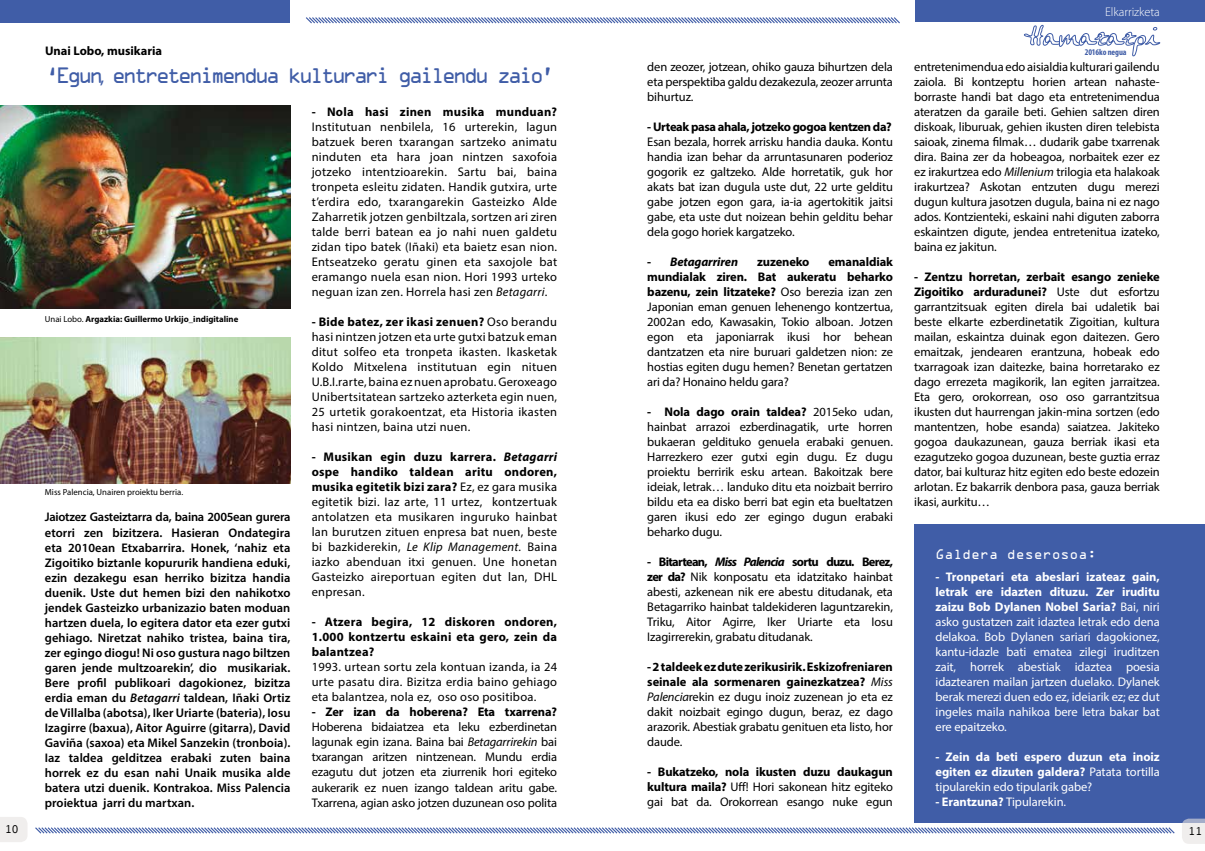
<style>
.page{position:relative;width:1205px;height:851px;background:#fff}
.page>*{position:absolute;margin:0;border:0;box-sizing:border-box;transform-origin:0 0}
.t1{font:20px "OCRA Std";letter-spacing:-.17em;color:#405da7}
.t2{font:12.5px/15px "Myriad Pro";letter-spacing:-.01em;color:#000;text-align:justify}
.t3{font:600 12.5px/15px "Myriad Pro";letter-spacing:.005em;color:#000;text-align:justify}
.t4{font:12.5px/15px "Myriad Pro";letter-spacing:-.005em;color:#fff;text-align:justify}
.t5{font:700 12.5px/15px "Myriad Pro";color:#000;text-align:justify}
.t6{font:700 12.5px/15px "Myriad Pro";letter-spacing:-.005em;color:#fff;text-align:justify}
.t7{font:700 12.5px "Myriad Pro";letter-spacing:-.03em;color:#000}
.t8{font:700 12.5px "Myriad Pro";letter-spacing:.02em;color:#000}
.t9{font:12.5px "OCRA Std";letter-spacing:-.005em;color:#fff}
.t10{font:italic 700 12.5px "Myriad Pro";letter-spacing:-.01em;color:#000}
.t11{font:300 12.5px "Myriad Pro";letter-spacing:-.01em;color:#fff}
.t12{font:11.25px "Monotypecom";color:#000}
.t13{font:700 8.75px "Myriad Pro";color:#000}
.t14{font:8.75px "Myriad Pro";color:#000}
.t15{font:700 condensed 8.75px "Myriad Pro";letter-spacing:-.01em;color:#405da7}
.s1{font-family:"Myriad Pro"}
.s2{font-weight:400}
.s3{font-style:italic}
.s4{font-weight:700}
.s5{font-weight:700;font-style:italic}
.s6{font-style:normal}
</style>
<div class="page">
<div style="left:914px;top:524px;width:291px;height:298px;background:#405da7"></div>
<svg style="left:35px;top:827px;width:1140px;height:7px"></svg>
<svg style="left:306px;top:17px;width:594px;height:7px"></svg>
<div style="left:0;top:0;width:289px;height:22px;background:#405da7"></div>
<svg style="left:1024px;top:25px;width:136px;height:31px"></svg>
<div style="left:915px;top:0;width:290px;height:22px;background:#405da7"></div>
<svg style="left:1182px;top:818px;width:23px;height:25px"></svg>
<svg style="left:0;top:817px;width:27px;height:25px"></svg>
<img style="left:0;top:106px;width:290px;height:202px">
<img style="left:0;top:338px;width:290px;height:146px">
<p class="t5" style="left:45px;top:42px;width:119px">Unai Lobo, musikaria</p>
<h1 class="t1" style="left:45px;top:67px;width:512px">‘Egun<span class="s1">,</span> entretenimendua kulturari gailendu zaio’</h1>
<p class="t13" style="left:45px;top:313px;width:195px"><span class="s2">Unai Lobo.</span> Argazkia: Guillermo Urkijo_indigitaline</p>
<p class="t14" style="left:45px;top:486px;width:140px">Miss Palencia, Unairen proiektu berria.</p>
<p class="t3" style="left:45px;top:509px;width:247px">Jaiotzez Gasteiztarra da, baina 2005ean gurera etorri zen bizitzera. Hasieran Ondategira eta 2010ean Etxabarrira. Honek, ‘nahiz eta Zigoitiko biztanle kopururik handiena eduki, ezin dezakegu esan herriko bizitza handia duenik. Uste dut hemen bizi den nahikotxo jendek Gasteizko urbanizazio baten moduan hartzen duela, lo egitera dator eta ezer gutxi gehiago. Niretzat nahiko tristea, baina tira, zer egingo diogu! Ni oso gustura nago biltzen garen jende multzoarekin’, dio musikariak.<br>Bere profil publikoari dagokionez, bizitza erdia eman du <span class="s3">Betagarri</span> taldean, Iñaki Ortiz de Villalba (abotsa), Iker Uriarte (bateria), Iosu Izagirre (baxua), Aitor Aguirre (gitarra), David Gaviña (saxoa) eta Mikel Sanzekin (tronboia).<br>Iaz taldea gelditzea erabaki zuten baina horrek ez du esan nahi Unaik musika alde batera utzi duenik. Kontrakoa. Miss Palencia proiektua jarri du martxan.</p>
<p class="t8" style="left:312px;top:104px;width:247px">- Nola hasi zinen musika munduan?</p>
<p class="t2" style="left:312px;top:119px;width:247px">Institutuan nenbilela, 16 urterekin, lagun batzuek beren txarangan sartzeko animatu ninduten eta hara joan nintzen saxofoia jotzeko intentzioarekin. Sartu bai, baina tronpeta esleitu zidaten. Handik gutxira, urte t’erdira edo, txarangarekin Gasteizko Alde Zaharretik jotzen genbiltzala, sortzen ari ziren talde berri batean ea jo nahi nuen galdetu zidan tipo batek (Iñaki) eta baietz esan nion.<br>Entseatzeko geratu ginen eta saxojole bat eramango nuela esan nion. Hori 1993 urteko neguan izan zen. Horrela hasi zen <span class="s3">Betagarri</span>.</p>
<p class="t2" style="left:312px;top:314px;width:247px"><span class="s4">- Bide batez, zer ikasi zenuen?</span> Oso berandu hasi nintzen jotzen eta urte gutxi batzuk eman ditut solfeo eta tronpeta ikasten. Ikasketak Koldo Mitxelena institutuan egin nituen U.B.I.rarte, baina ez nuen aprobatu. Geroxeago Unibertsitatean sartzeko azterketa egin nuen, 25 urtetik gorakoentzat, eta Historia ikasten hasi nintzen, baina utzi nuen.</p>
<p class="t2" style="left:312px;top:449px;width:247px"><span class="s4">- Musikan egin duzu karrera.</span> <span class="s5">Betagarri </span><span class="s4">ospe handiko taldean aritu ondoren, musika egitetik bizi zara?</span> Ez, ez gara musika egitetik bizi. Iaz arte, 11 urtez, kontzertuak antolatzen eta musikaren inguruko hainbat lan burutzen zituen enpresa bat nuen, beste bi bazkiderekin, <span class="s3">Le Klip Management.</span> Baina iazko abenduan itxi genuen. Une honetan Gasteizko aireportuan egiten dut lan, DHL enpresan.</p>
<p class="t5" style="left:312px;top:614px;width:247px">- Atzera begira, 12 diskoren ondoren, 1.000 kontzertu eskaini eta gero, zein da balantzea?</p>
<p class="t2" style="left:312px;top:659px;width:247px">1993. urtean sortu zela kontuan izanda, ia 24 urte pasatu dira. Bizitza erdia baino gehiago eta balantzea, nola ez, oso oso positiboa.</p>
<p class="t5" style="left:312px;top:704px;width:247px">- Zer izan da hoberena? Eta txarrena?</p>
<p class="t2" style="left:312px;top:719px;width:247px">Hoberena bidaiatzea eta leku ezberdinetan lagunak egin izana. Baina bai <span class="s3">Betagarrirekin</span> bai txarangan aritzen nintzenean. Mundu erdia ezagutu dut jotzen eta ziurrenik hori egiteko aukerarik ez nuen izango taldean aritu gabe.<br>Txarrena, agian asko jotzen duzunean oso polita</p>
<p class="t2" style="left:647px;top:59px;width:247px">den zeozer, jotzean, ohiko gauza bihurtzen dela eta perspektiba galdu dezakezula, zeozer arrunta bihurtuz.</p>
<p class="t7" style="left:647px;top:118px;width:246px">- Urteak pasa ahala, jotzeko gogoa kentzen da?</p>
<p class="t2" style="left:647px;top:134px;width:247px">Esan bezala, horrek arrisku handia dauka. Kontu handia izan behar da arruntasunaren poderioz gogorik ez galtzeko. Alde horretatik, guk hor akats bat izan dugula uste dut, 22 urte gelditu gabe jotzen egon gara, ia-ia agertokitik jaitsi gabe, eta uste dut noizean behin gelditu behar dela gogo horiek kargatzeko.</p>
<p class="t10" style="left:647px;top:253px;width:92px"><span class="s6">-</span> Betagarriren</p>
<p class="t5" style="left:757px;top:254px;width:54px">zuzeneko</p>
<p class="t2" style="left:647px;top:254px;width:247px;text-indent:181px"><span class="s4">emanaldiak mundialak ziren. Bat aukeratu beharko bazenu, zein litzateke?</span> Oso berezia izan zen Japonian eman genuen lehenengo kontzertua, 2002an edo, Kawasakin, Tokio alboan. Jotzen egon eta japoniarrak ikusi hor behean dantzatzen eta nire buruari galdetzen nion: ze hostias egiten dugu hemen? Benetan gertatzen ari da? Honaino heldu gara?</p>
<p class="t2" style="left:647px;top:404px;width:247px"><span class="s4">- Nola dago orain taldea?</span> 2015eko udan, hainbat arrazoi ezberdinagatik, urte horren bukaeran geldituko genuela erabaki genuen.<br>Harrezkero ezer gutxi egin dugu. Ez dugu proiektu berririk esku artean. Bakoitzak bere ideiak, letrak… landuko ditu eta noizbait berriro bildu eta ea disko berri bat egin eta bueltatzen garen ikusi edo zer egingo dugun erabaki beharko dugu.</p>
<p class="t2" style="left:647px;top:554px;width:247px"><span class="s4">- Bitartean,</span> <span class="s5">Miss Palencia</span> <span class="s4">sortu duzu. Berez, zer da?</span> Nik konposatu eta idatzitako hainbat abesti, azkenean nik ere abestu ditudanak, eta Betagarriko hainbat taldekideren laguntzarekin, Triku, Aitor Agirre, Iker Uriarte eta Iosu Izagirrerekin, grabatu ditudanak.</p>
<p class="t2" style="left:647px;top:659px;width:247px"><span class="s4">- 2 taldeek ez dute zerikusirik. Eskizofreniaren seinale ala sormenaren gainezkatzea?</span> <span class="s3">Miss Palencia</span>rekin ez dugu inoiz zuzenean jo eta ez dakit noizbait egingo dugun, beraz, ez dago arazorik. Abestiak grabatu genituen eta listo, hor daude.</p>
<p class="t2" style="left:647px;top:764px;width:247px"><span class="s4">- Bukatzeko, nola ikusten duzu daukagun kultura maila?</span> Uff! Hori sakonean hitz egiteko gai bat da. Orokorrean esango nuke egun</p>
<p class="t11" style="left:1105px;top:4px;width:56px">Elkarrizketa</p>
<p class="t15" style="left:1084px;top:46px;width:43px">2016ko negua</p>
<p class="t2" style="left:914px;top:59px;width:247px">entretenimendua edo aisialdia kulturari gailendu zaiola. Bi kontzeptu horien artean nahaste&shy;borraste handi bat dago eta entretenimendua ateratzen da garaile beti. Gehien saltzen diren diskoak, liburuak, gehien ikusten diren telebista saioak, zinema filmak… dudarik gabe txarrenak dira. Baina zer da hobeagoa, norbaitek ezer ez ez irakurtzea edo <span class="s3">Millenium</span> trilogia eta halakoak irakurtzea? Askotan entzuten dugu merezi dugun kultura jasotzen dugula, baina ni ez nago ados. Kontzienteki, eskaini nahi diguten zaborra eskaintzen digute, jendea entretenitua izateko, baina ez jakitun.</p>
<p class="t2" style="left:914px;top:269px;width:247px"><span class="s4">- Zentzu horretan, zerbait esango zenieke Zigoitiko arduradunei?</span> Uste dut esfortzu garrantzitsuak egiten direla bai udaletik bai beste elkarte ezberdinetatik Zigoitian, kultura mailan, eskaintza duinak egon daitezen. Gero emaitzak, jendearen erantzuna, hobeak edo txarragoak izan daitezke, baina horretarako ez dago errezeta magikorik, lan egiten jarraitzea.<br>Eta gero, orokorrean, oso oso garrantzitsua ikusten dut haurrengan jakin-mina sortzen (edo mantentzen, hobe esanda) saiatzea. Jakiteko gogoa daukazunean, gauza berriak ikasi eta ezagutzeko gogoa duzunean, beste guztia erraz dator, bai kulturaz hitz egiten edo beste edozein arlotan. Ez bakarrik denbora pasa, gauza berriak ikasi, aurkitu…</p>
<p class="t9" style="left:935px;top:548px;width:162px">Galdera deserosoa:</p>
<p class="t4" style="left:935px;top:569px;width:226px"><span class="s4">- Tronpetari eta abeslari izateaz gain, letrak ere idazten dituzu. Zer iruditu zaizu Bob Dylanen Nobel Saria?</span> Bai, niri asko gustatzen zait idaztea letrak edo dena delakoa. Bob Dylanen sariari dagokionez, kantu-idazle bati ematea zilegi iruditzen zait, horrek abestiak idaztea poesia idaztearen mailan jartzen duelako. Dylanek berak merezi duen edo ez, ideiarik ez; ez dut ingeles maila nahikoa bere letra bakar bat ere epaitzeko.</p>
<p class="t6" style="left:935px;top:749px;width:226px">- Zein da beti espero duzun eta inoiz egiten ez dizuten galdera? <span class="s2">Patata tortilla tipularekin edo tipularik gabe?</span></p>
<p class="t4" style="left:935px;top:794px;width:132px"><span class="s4">- Erantzuna?</span> Tipularekin.</p>
<p class="t12" style="left:5px;top:822px;width:15px">10</p>
<p class="t12" style="left:1188px;top:824px;width:15px">11</p>
</div>
